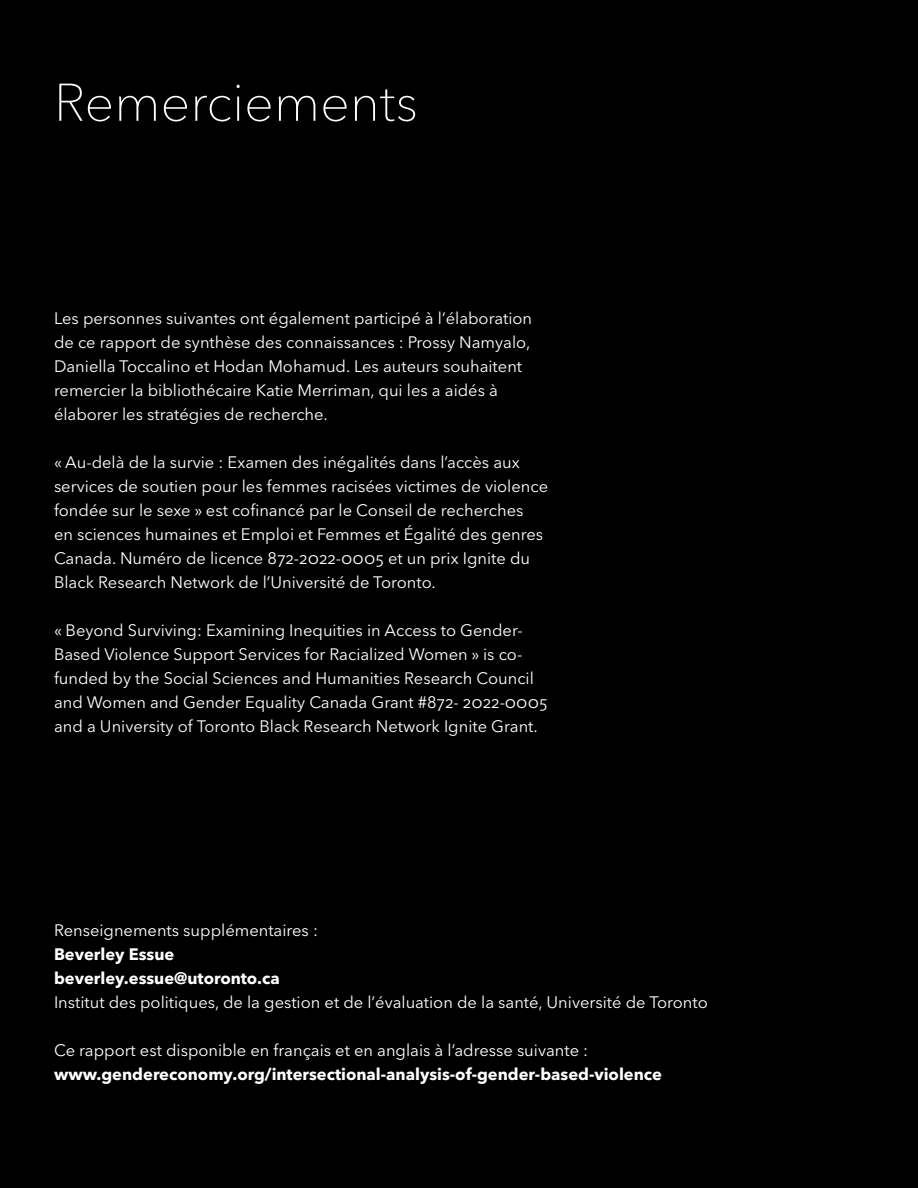
<style>
.page{position:relative;width:918px;height:1188px;background:#000001}
.page>*{position:absolute;margin:0;border:0;box-sizing:border-box;transform-origin:0 0}
.t1{font:100 52.5px "Avenir Next LT Pro";color:#fff}
.t2{font:16.5px/24px "Avenir Next LT Pro";color:#fff}
.t3{font:700 16.5px/24px "Avenir Next LT Pro";color:#fff}
.s1{font-weight:700}
.s2{font-weight:400}
</style>
<div class="page">
<p class="t1" style="left:54px;top:71px;width:365px">Remerciements</p>
<p class="t2" style="left:54px;top:306px;width:480px">Les personnes suivantes ont également participé à l’élaboration de ce rapport de synthèse des connaissances : Prossy Namyalo, Daniella Toccalino et Hodan Mohamud. Les auteurs souhaitent remercier la bibliothécaire Katie Merriman, qui les a aidés à élaborer les stratégies de recherche.</p>
<p class="t2" style="left:54px;top:450px;width:496px">« Au-delà de la survie : Examen des inégalités dans l’accès aux services de soutien pour les femmes racisées victimes de violence fondée sur le sexe » est cofinancé par le Conseil de recherches<br>en sciences humaines et Emploi et Femmes et Égalité des genres Canada. Numéro de licence 872-2022-0005 et un prix Ignite du Black Research Network de l’Université de Toronto.</p>
<p class="t2" style="left:54px;top:618px;width:495px">« Beyond Surviving: Examining Inequities in Access to Gender-Based Violence Support Services for Racialized Women » is co&shy;funded by the Social Sciences and Humanities Research Council and Women and Gender Equality Canada Grant #872- 2022-0005 and a University of Toronto Black Research Network Ignite Grant.</p>
<p class="t2" style="left:54px;top:918px;width:655px">Renseignements supplémentaires :<br><span class="s1">Beverley Essue<br>beverley.essue@utoronto.ca<br></span>Institut des politiques, de la gestion et de l’évaluation de la santé, Université de Toronto</p>
<p class="t3" style="left:54px;top:1038px;width:610px"><span class="s2">Ce rapport est disponible en français et en anglais à l’adresse suivante : </span>www.gendereconomy.org/intersectional-analysis-of-gender-based-violence</p>
</div>
